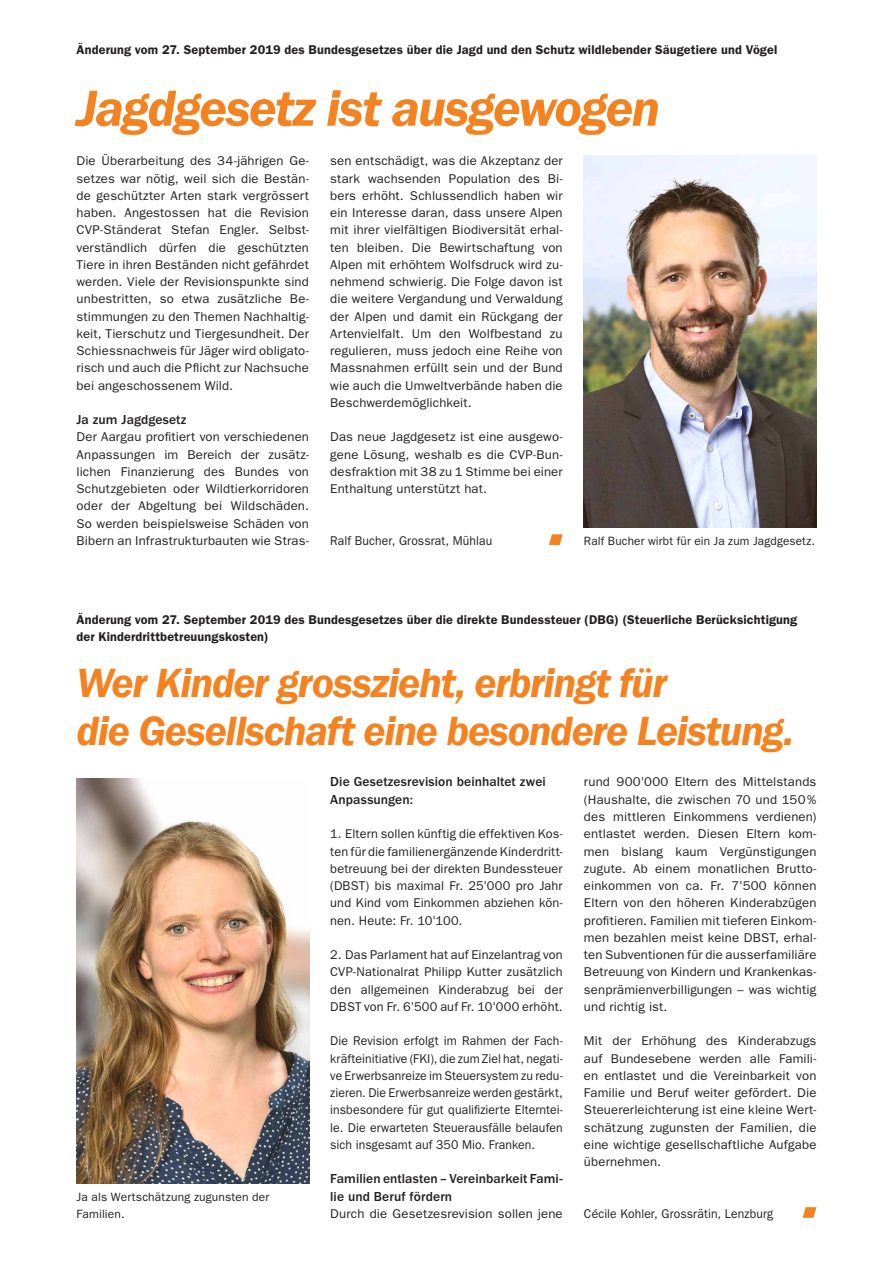
<style>
.page{position:relative;width:893px;height:1263px;background:#fff}
.page>*{position:absolute;margin:0;border:0;box-sizing:border-box;transform-origin:0 0}
.t1{font:italic 600 52.5px "Franklin Gothic";letter-spacing:-.03em;color:#f58220}
.t2{font:italic 600 42px/48px "Franklin Gothic";letter-spacing:-.03em;color:#f58220}
.t3{font:500 13.5px/17.2px "Franklin Gothic LT";letter-spacing:.005em;color:#231f20}
.t4{font:12.75px/17.2px "Franklin Gothic LT";letter-spacing:.01em;color:#231f20;text-align:justify}
.t5{font:12.75px/17.2px "Franklin Gothic LT";letter-spacing:.01em;color:#231f20;text-align:justify;scale:.96 1}
.t6{font:600 12.75px/17.2px "Franklin Gothic LT";letter-spacing:.01em;color:#231f20}
.t7{font:12.75px "Franklin Gothic LT";letter-spacing:.01em;color:#231f20;scale:.95 1}
.t8{font:12px/17.2px "Franklin Gothic LT";letter-spacing:.015em;color:#231f20}
.s1{font-family:"Helvetica Neue"}
</style>
<div class="page">
<svg style="left:549px;top:534px;width:14px;height:11px"></svg>
<svg style="left:803px;top:1207px;width:13px;height:11px"></svg>
<img style="left:584px;top:155px;width:232px;height:373px">
<img style="left:77px;top:778px;width:232px;height:405px">
<p class="t6" style="left:77px;top:41px;width:702px">Änderung vom 27. September 2019 des Bundesgesetzes über die Jagd und den Schutz wildlebender Säugetiere und Vögel</p>
<h1 class="t1" style="left:77px;top:74px;width:585px">Jagdgesetz ist ausgewogen</h1>
<p class="t4" style="left:77px;top:153px;width:234px">Die Überarbeitung des 34-jährigen Ge&shy;setzes war nötig, weil sich die Bestän&shy;de geschützter Arten stark vergrössert haben. Angestossen hat die Revision CVP-Ständerat Stefan Engler. Selbst&shy;verständlich dürfen die geschützten Tiere in ihren Beständen nicht gefährdet werden. Viele der Revisionspunkte sind unbestritten, so etwa zusätzliche Be&shy;stimmungen zu den Themen Nachhaltig&shy;keit, Tierschutz und Tiergesundheit. Der Schiessnachweis für Jäger wird obligato&shy;risch und auch die Pflicht zur Nachsuche bei angeschossenem Wild.</p>
<p class="t3" style="left:77px;top:411px;width:112px">Ja zum Jagdgesetz</p>
<p class="t4" style="left:77px;top:429px;width:234px">Der Aargau profitiert von verschiedenen Anpassungen im Bereich der zusätz&shy;lichen Finanzierung des Bundes von Schutzgebieten oder Wildtierkorridoren oder der Abgeltung bei Wildschäden.<br>So werden beispielsweise Schäden von Bibern an Infrastrukturbauten wie Stras-</p>
<p class="t4" style="left:330px;top:153px;width:234px">sen entschädigt, was die Akzeptanz der stark wachsenden Population des Bi&shy;bers erhöht. Schlussendlich haben wir ein Interesse daran, dass unsere Alpen mit ihrer vielfältigen Biodiversität erhal&shy;ten bleiben. Die Bewirtschaftung von Alpen mit erhöhtem Wolfsdruck wird zu&shy;nehmend schwierig. Die Folge davon ist die weitere Vergandung und Verwaldung der Alpen und damit ein Rückgang der Artenvielfalt. Um den Wolfbestand zu regulieren, muss jedoch eine Reihe von Massnahmen erfüllt sein und der Bund wie auch die Umweltverbände haben die Beschwerdemöglichkeit.</p>
<p class="t4" style="left:330px;top:429px;width:234px">Das neue Jagdgesetz ist eine ausgewo&shy;gene Lösung, weshalb es die CVP-Bun&shy;desfraktion mit 38 zu 1 Stimme bei einer Enthaltung unterstützt hat.</p>
<p class="t7" style="left:330px;top:533px;width:172px">Ralf Bucher, Grossrat, Mühlau</p>
<p class="t8" style="left:584px;top:532px;width:232px">Ralf Bucher wirbt für ein Ja zum Jagdgesetz.</p>
<p class="t6" style="left:77px;top:610px;width:722px">Änderung vom 27. September 2019 des Bundesgesetzes über die direkte Bundessteuer (DBG) (Steuerliche Berücksichtigung der Kinderdrittbetreuungskosten)</p>
<h2 class="t2" style="left:77px;top:659px;width:719px">Wer Kinder grosszieht, erbringt für<br>die Gesellschaft eine besondere Leistung.</h2>
<p class="t3" style="left:330px;top:773px;width:217px">Die Gesetzesrevision beinhaltet zwei<br>Anpassungen:</p>
<p class="t4" style="left:330px;top:825px;width:234px">1. Eltern sollen künftig die effektiven Kos&shy;ten für die familienergänzende Kinderdritt&shy;betreuung bei der direkten Bundessteuer (DBST) bis maximal Fr. 25<span class="s1">'</span>000 pro Jahr und Kind vom Einkommen abziehen kön&shy;nen. Heute: Fr. 10<span class="s1">'</span>100.</p>
<p class="t4" style="left:330px;top:946px;width:234px">2. Das Parlament hat auf Einzelantrag von CVP-Nationalrat Philipp Kutter zusätzlich den allgemeinen Kinderabzug bei der DBST von Fr. 6<span class="s1">'</span>500 auf Fr. 10<span class="s1">'</span>000 erhöht.</p>
<p class="t5" style="left:330px;top:1032px;width:244px">Die Revision erfolgt im Rahmen der Fach&shy;kräfteinitiative (FKI), die zum Ziel hat, negati&shy;ve Erwerbsanreize im Steuersystem zu redu&shy;zieren. Die Erwerbsanreize werden gestärkt, insbesondere für gut qualifizierte Elterntei&shy;le. Die erwarteten Steuerausfälle belaufen sich insgesamt auf 350 Mio. Franken.</p>
<p class="t3" style="left:330px;top:1170px;width:234px">Familien entlasten – Vereinbarkeit Fami&shy;lie und Beruf fördern</p>
<p class="t4" style="left:330px;top:1205px;width:234px">Durch die Gesetzesrevision sollen jene</p>
<p class="t4" style="left:584px;top:774px;width:234px">rund 900<span class="s1">'</span>000 Eltern des Mittelstands (Haushalte, die zwischen 70 und 150% des mittleren Einkommens verdienen) entlastet werden. Diesen Eltern kom&shy;men bislang kaum Vergünstigungen zugute. Ab einem monatlichen Brutto&shy;einkommen von ca. Fr. 7<span class="s1">'</span>500 können Eltern von den höheren Kinderabzügen profitieren. Familien mit tieferen Einkom&shy;men bezahlen meist keine DBST, erhal&shy;ten Subventionen für die ausserfamiliäre Betreuung von Kindern und Krankenkas&shy;senprämienverbilligungen – was wichtig und richtig ist.</p>
<p class="t4" style="left:584px;top:1032px;width:234px">Mit der Erhöhung des Kinderabzugs auf Bundesebene werden alle Famili&shy;en entlastet und die Vereinbarkeit von Familie und Beruf weiter gefördert. Die Steuererleichterung ist eine kleine Wert&shy;schätzung zugunsten der Familien, die eine wichtige gesellschaftliche Aufgabe übernehmen.</p>
<p class="t8" style="left:77px;top:1188px;width:194px">Ja als Wertschätzung zugunsten der<br>Familien.</p>
<p class="t7" style="left:584px;top:1206px;width:201px">Cécile Kohler, Grossrätin, Lenzburg</p>
</div>
